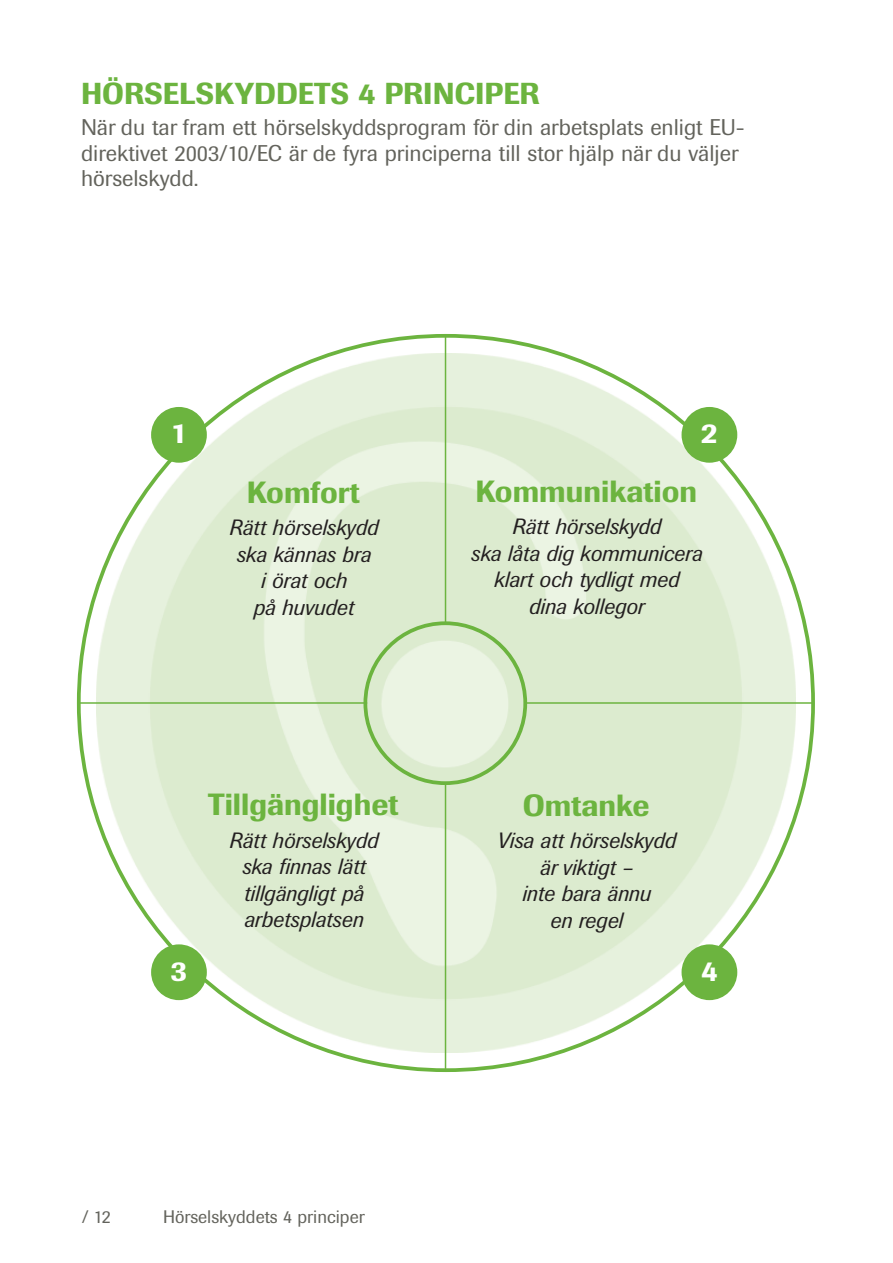
<style>
.page{position:relative;width:893px;height:1263px;background:#fff}
.page>*{position:absolute;margin:0;border:0;box-sizing:border-box;transform-origin:0 0}
.t1{font:500 30.3px "Imago BQ";color:#6cb43f}
.t2{font:500 30px "Imago BQ";color:#6cb43f}
.t3{font:500 28.5px "Imago BQ";color:#fff}
.t4{font:22.5px/25.5px "Imago BQ";color:#63635c}
.t5{font:italic 21.9px/26.4px "Imago BQ";color:#231f20;text-align:center}
.t6{font:18px "Imago BQ";color:#63635c}
</style>
<div class="page">
<svg style="left:77px;top:334px;width:738px;height:738px"></svg>
<hr style="left:526px;top:702px;width:287px;height:2px;background:#6cb43f">
<hr style="left:445px;top:335px;width:1px;height:287px;background:#6cb43f">
<svg style="left:363px;top:621px;width:164px;height:164px;background:#dbebce"></svg>
<hr style="left:445px;top:783px;width:1px;height:288px;background:#6cb43f">
<hr style="left:78px;top:702px;width:289px;height:2px;background:#6cb43f">
<div style="left:151px;top:407px;width:56px;height:56px;background:#6cb43f;border-radius:50%"></div>
<div style="left:682px;top:407px;width:55px;height:56px;background:#6cb43f;border-radius:50%"></div>
<div style="left:151px;top:944px;width:56px;height:56px;background:#6cb43f;border-radius:50%"></div>
<div style="left:682px;top:944px;width:55px;height:56px;background:#6cb43f;border-radius:50%"></div>
<h2 class="t2" style="left:81px;top:83px;width:460px">HÖRSELSKYDDETS 4 PRINCIPER</h2>
<p class="t4" style="left:81px;top:117px;width:665px">När du tar fram ett hörselskyddsprogram för din arbetsplats enligt EU&shy;direktivet 2003/10/EC är de fyra principerna till stor hjälp när du väljer hörselskydd.</p>
<h3 class="t3" style="left:171px;top:423px;width:18px">1</h3>
<h3 class="t3" style="left:701px;top:423px;width:18px">2</h3>
<h1 class="t1" style="left:247px;top:481px;width:115px">Komfort</h1>
<p class="t5" style="left:229px;top:516px;width:150px">Rätt hörselskydd ska kännas bra<br>i örat och<br>på huvudet</p>
<h1 class="t1" style="left:208px;top:794px;width:192px">Tillgänglighet</h1>
<p class="t5" style="left:229px;top:829px;width:150px">Rätt hörselskydd ska finnas lätt tillgängligt på arbetsplatsen</p>
<h1 class="t1" style="left:475px;top:480px;width:223px">Kommunikation</h1>
<p class="t5" style="left:471px;top:515px;width:233px">Rätt hörselskydd<br>ska låta dig kommunicera klart och tydligt med<br>dina kollegor</p>
<h1 class="t1" style="left:523px;top:794px;width:128px">Omtanke</h1>
<p class="t5" style="left:497px;top:829px;width:180px">Visa att hörselskydd är viktigt –<br>inte bara ännu<br>en regel</p>
<h3 class="t3" style="left:171px;top:960px;width:18px">3</h3>
<h3 class="t3" style="left:701px;top:960px;width:18px">4</h3>
<p class="t6" style="left:82px;top:1211px;width:30px">/ 12</p>
<p class="t6" style="left:163px;top:1211px;width:203px">Hörselskyddets 4 principer</p>
</div>
